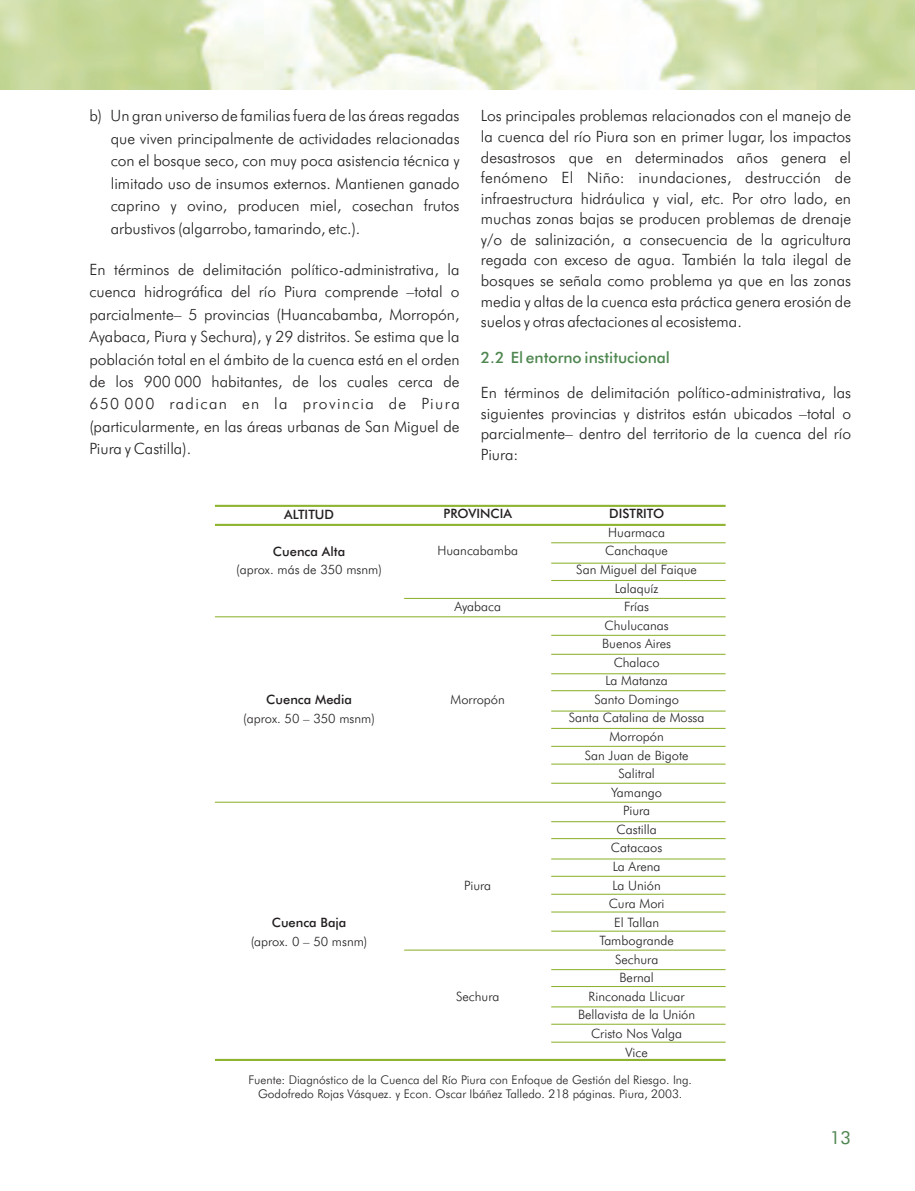
<style>
.page{position:relative;width:915px;height:1191px;background:#fff}
.page>*{position:absolute;margin:0;border:0;box-sizing:border-box;transform-origin:0 0}
.t1{font:18px "Futura BT";color:#4f8750}
.t2{font:300 15.6px/20.5px "Futura BT";color:#231f20;text-align:justify}
.t3{font:500 15.6px "Futura BT";color:#4f8750}
.t4{font:300 12.9px/18.6px "Futura BT";color:#231f20;text-align:center}
.t5{font:500 12.9px "Futura BT";color:#231f20}
.t6{font:300 12px/14.4px "Futura BT";color:#231f20;text-align:center}
</style>
<div class="page">
<img style="left:0;top:0;width:914px;height:89px">
<hr style="left:215px;top:505px;width:510px;height:2px;background:#8fb431">
<hr style="left:215px;top:524px;width:510px;height:2px;background:#8fb431">
<hr style="left:551px;top:542px;width:174px;height:1px;background:#8fb431">
<hr style="left:551px;top:580px;width:174px;height:1px;background:#8fb431">
<hr style="left:404px;top:598px;width:321px;height:1px;background:#8fb431">
<hr style="left:215px;top:616px;width:510px;height:1px;background:#8fb431">
<hr style="left:551px;top:635px;width:174px;height:1px;background:#8fb431">
<hr style="left:551px;top:654px;width:174px;height:1px;background:#8fb431">
<hr style="left:551px;top:673px;width:174px;height:1px;background:#8fb431">
<hr style="left:551px;top:562px;width:174px;height:1px;background:#8fb431">
<hr style="left:551px;top:690px;width:174px;height:1px;background:#8fb431">
<hr style="left:551px;top:728px;width:174px;height:1px;background:#8fb431">
<hr style="left:551px;top:746px;width:174px;height:1px;background:#8fb431">
<hr style="left:551px;top:763px;width:174px;height:1px;background:#8fb431">
<hr style="left:551px;top:782px;width:174px;height:1px;background:#8fb431">
<hr style="left:215px;top:801px;width:510px;height:1px;background:#8fb431">
<hr style="left:551px;top:821px;width:174px;height:1px;background:#8fb431">
<hr style="left:551px;top:710px;width:174px;height:1px;background:#8fb431">
<hr style="left:551px;top:838px;width:174px;height:1px;background:#8fb431">
<hr style="left:551px;top:875px;width:174px;height:2px;background:#8fb431">
<hr style="left:551px;top:893px;width:174px;height:1px;background:#8fb431">
<hr style="left:551px;top:911px;width:174px;height:1px;background:#8fb431">
<hr style="left:551px;top:930px;width:174px;height:1px;background:#8fb431">
<hr style="left:404px;top:949px;width:321px;height:1px;background:#8fb431">
<hr style="left:551px;top:969px;width:174px;height:1px;background:#8fb431">
<hr style="left:551px;top:858px;width:174px;height:1px;background:#8fb431">
<hr style="left:551px;top:986px;width:174px;height:1px;background:#8fb431">
<hr style="left:551px;top:1023px;width:174px;height:1px;background:#8fb431">
<hr style="left:551px;top:1041px;width:174px;height:1px;background:#8fb431">
<hr style="left:215px;top:1058px;width:510px;height:3px;background:#8fb431">
<hr style="left:551px;top:1006px;width:174px;height:1px;background:#8fb431">
<p class="t2" style="left:111px;top:106px;width:350px;line-height:22.5px;text-indent:-21px">b) Un gran universo de familias fuera de las áreas regadas que viven principalmente de actividades relacionadas con el bosque seco, con muy poca asistencia técnica y limitado uso de insumos externos. Mantienen ganado caprino y ovino, producen miel, cosechan frutos arbustivos (algarrobo, tamarindo, etc.).</p>
<p class="t2" style="left:89px;top:259px;width:372px;line-height:22.5px">En términos de delimitación político-administrativa, la cuenca hidrográfica del río Piura comprende –total o parcialmente– 5 provincias (Huancabamba, Morropón, Ayabaca, Piura y Sechura), y 29 distritos. Se estima que la población total en el ámbito de la cuenca está en el orden de los 900 000 habitantes, de los cuales cerca de 650 000 radican en la provincia de Piura (particularmente, en las áreas urbanas de San Miguel de Piura y Castilla).</p>
<p class="t2" style="left:480px;top:107px;width:372px">Los principales problemas relacionados con el manejo de la cuenca del río Piura son en primer lugar, los impactos desastrosos que en determinados años genera el fenómeno El Niño: inundaciones, destrucción de infraestructura hidráulica y vial, etc. Por otro lado, en muchas zonas bajas se producen problemas de drenaje y/o de salinización, a consecuencia de la agricultura regada con exceso de agua. También la tala ilegal de bosques se señala como problema ya que en las zonas media y altas de la cuenca esta práctica genera erosión de suelos y otras afectaciones al ecosistema.</p>
<p class="t3" style="left:480px;top:351px;width:190px">2.2 El entorno institucional</p>
<p class="t2" style="left:480px;top:384px;width:371px">En términos de delimitación político-administrativa, las siguientes provincias y distritos están ubicados –total o parcialmente– dentro del territorio de la cuenca del río Piura:</p>
<p class="t5" style="left:284px;top:509px;width:51px">ALTITUD</p>
<p class="t5" style="left:273px;top:546px;width:74px">Cuenca Alta</p>
<p class="t4" style="left:236px;top:562px;width:147px">(aprox. más de 350 msnm)</p>
<p class="t5" style="left:266px;top:694px;width:87px">Cuenca Media</p>
<p class="t4" style="left:243px;top:710px;width:133px">(aprox. 50 – 350 msnm)</p>
<p class="t5" style="left:272px;top:917px;width:76px">Cuenca Baja</p>
<p class="t4" style="left:251px;top:933px;width:118px">(aprox. 0 – 50 msnm)</p>
<p class="t5" style="left:443px;top:508px;width:70px">PROVINCIA</p>
<p class="t4" style="left:437px;top:543px;width:82px">Huancabamba</p>
<p class="t4" style="left:454px;top:598px;width:48px">Ayabaca</p>
<p class="t4" style="left:450px;top:691px;width:56px">Morropón</p>
<p class="t4" style="left:464px;top:877px;width:29px">Piura</p>
<p class="t4" style="left:456px;top:988px;width:45px">Sechura</p>
<p class="t5" style="left:609px;top:508px;width:57px">DISTRITO</p>
<p class="t4" style="left:568px;top:524px;width:137px">Huarmaca<br>Canchaque<br>San Miguel del Faique<br>Lalaquíz<br>Frías<br>Chulucanas<br>Buenos Aires<br>Chalaco<br>La Matanza<br>Santo Domingo<br>Santa Catalina de Mossa<br>Morropón<br>San Juan de Bigote<br>Salitral<br>Yamango<br>Piura<br>Castilla<br>Catacaos<br>La Arena<br>La Unión<br>Cura Mori<br>El Tallan<br>Tambogrande<br>Sechura<br>Bernal<br>Rinconada Llicuar<br>Bellavista de la Unión<br>Cristo Nos Valga<br>Vice</p>
<p class="t6" style="left:248px;top:1073px;width:444px">Fuente: Diagnóstico de la Cuenca del Río Piura con Enfoque de Gestión del Riesgo. Ing.<br>Godofredo Rojas Vásquez. y Econ. Oscar Ibáñez Talledo. 218 páginas. Piura, 2003.</p>
<p class="t1" style="left:829px;top:1129px;width:23px">13</p>
</div>
